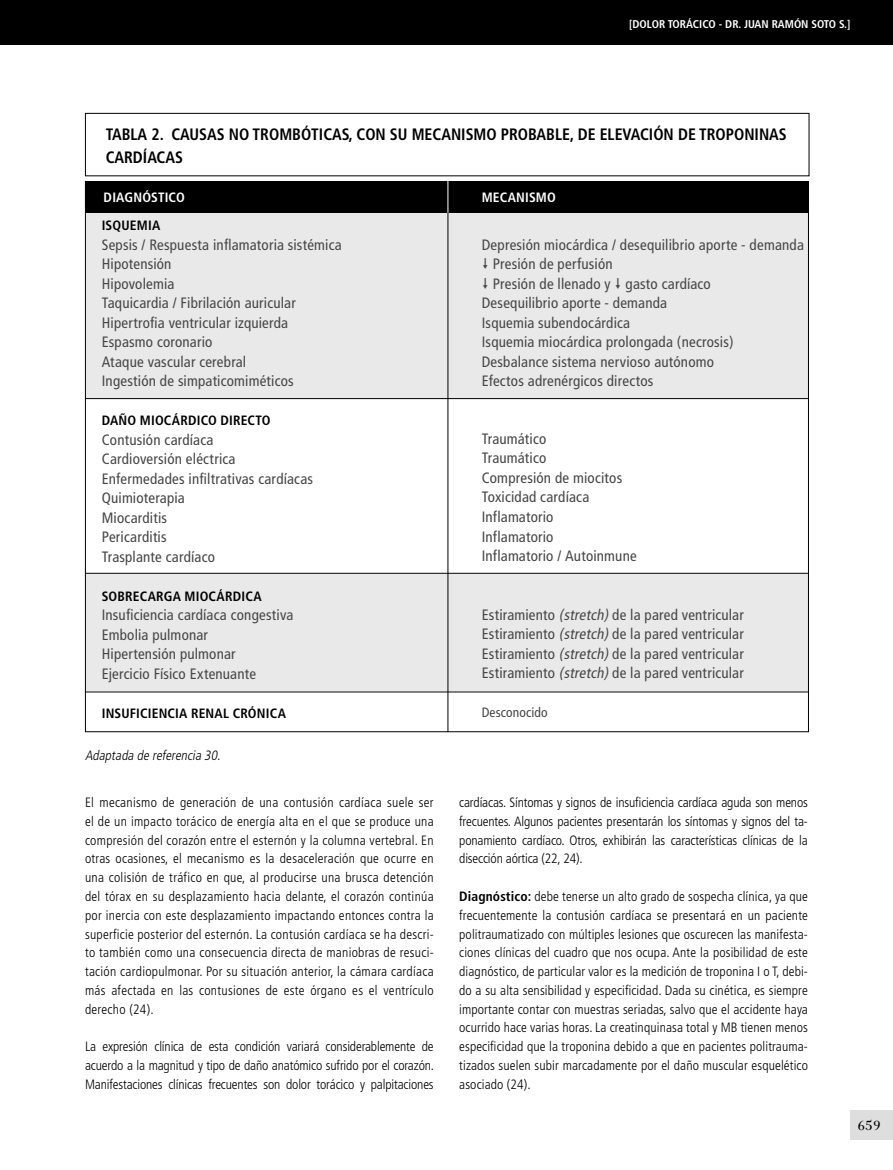
<style>
.page{position:relative;width:893px;height:1170px;background:#fff}
.page>*{position:absolute;margin:0;border:0;box-sizing:border-box;transform-origin:0 0}
.t1{font:19.5px "Filosofia Grand Caps";color:#000;scale:1.1 1}
.t2{font:700 condensed 16.5px "Frutiger";color:#000;scale:.96 1}
.t3{font:condensed 15px/19.5px "Frutiger";letter-spacing:.015em;color:#474647}
.t4{font:300 condensed 13.5px/18.8px "Frutiger";color:#000;text-align:justify}
.t5{font:700 condensed 13.5px "Frutiger";letter-spacing:.015em;color:#000}
.t6{font:italic 300 condensed 13.5px "Frutiger";color:#000}
.t7{font:700 condensed 13.5px "Frutiger";letter-spacing:.015em;color:#fff}
.t8{font:condensed 13.5px "Frutiger";letter-spacing:.01em;color:#474647}
.t9{font:700 condensed 11.25px "Frutiger";color:#fff}
.s1{font-style:italic}
.s2{font-weight:700}
</style>
<div class="page">
<div style="left:850px;top:1110px;width:43px;height:30px;background:#dfdedf"></div>
<div style="left:85px;top:181px;width:723px;height:217px;background:#eae9ea"></div>
<div style="left:85px;top:574px;width:723px;height:117px;background:#eae9ea"></div>
<div style="left:85px;top:181px;width:723px;height:32px;background:#000"></div>
<div style="left:85px;top:113px;width:724px;height:63px;border:1px solid #000"></div>
<hr style="left:448px;top:213px;width:1px;height:519px;background:#000">
<hr style="left:448px;top:179px;width:1px;height:34px;background:#fff">
<hr style="left:85px;top:398px;width:723px;height:1px;background:#000">
<hr style="left:85px;top:573px;width:723px;height:1px;background:#000">
<hr style="left:85px;top:691px;width:723px;height:1px;background:#000">
<div style="left:0;top:0;width:893px;height:44px;background:#000"></div>
<p class="t9" style="left:629px;top:17px;width:18px">[DOLOR</p>
<p class="t9" style="left:668px;top:17px;width:7px">TORÁCICO</p>
<p class="t9" style="left:719px;top:17px;width:75px">- DR. JUAN RAMÓN</p>
<p class="t9" style="left:811px;top:17px;width:13px">SOTO</p>
<p class="t9" style="left:839px;top:17px;width:13px">S.]</p>
<p class="t2" style="left:106px;top:125px;width:164px">TABLA 2. CAUSAS NO TROM</p>
<p class="t2" style="left:292px;top:125px;width:18px">BÓTIC</p>
<p class="t2" style="left:332px;top:125px;width:36px">AS, CON</p>
<p class="t2" style="left:390px;top:125px;width:74px">SUMECANISMO</p>
<p class="t2" style="left:501px;top:125px;width:112px">PROBABLE, DE ELEV</p>
<p class="t2" style="left:631px;top:125px;width:19px">ACIÓN</p>
<p class="t2" style="left:678px;top:125px;width:32px">DE TROPONIN</p>
<p class="t2" style="left:769px;top:125px;width:18px">AS</p>
<p class="t2" style="left:106px;top:147px;width:80px">CARD ÍACAS</p>
<p class="t7" style="left:104px;top:190px;width:83px">DIAGNÓSTICO</p>
<p class="t7" style="left:482px;top:190px;width:76px">MECANISMO</p>
<p class="t5" style="left:102px;top:217px;width:13px">ISQUEMI</p>
<p class="t5" style="left:152px;top:217px;width:10px">A</p>
<p class="t3" style="left:102px;top:235px;width:242px">Sepsis / Respuesta inflamatoria sistémica<br>Hipotensión<br>Hipovolemia<br>Taquicardia / Fibrilación auricular<br>Hipertrofia ventricular izquierda<br>Espasmo coronario<br>Ataque vascular cerebral<br>Ingestión de simpaticomiméticos</p>
<p class="t5" style="left:102px;top:412px;width:58px">DAÑO MIOCÁRDICO</p>
<p class="t5" style="left:221px;top:412px;width:17px">DIRECTO</p>
<p class="t3" style="left:102px;top:430px;width:213px">Contusión cardíaca<br>Cardioversión eléctrica<br>Enfermedades infiltrativas cardíacas<br>Quimioterapia<br>Miocarditis<br>Pericarditis<br>Trasplante cardíaco</p>
<p class="t5" style="left:102px;top:588px;width:102px">SOBRECARGA MIOCÁRDIC</p>
<p class="t5" style="left:253px;top:588px;width:10px">A</p>
<p class="t3" style="left:102px;top:605px;width:193px">Insuficiencia cardíaca congestiva<br>Embolia pulmonar<br>Hipertensión pulmonar<br>Ejercicio Físico Extenuante</p>
<p class="t5" style="left:102px;top:705px;width:42px">INSUFICIENCI</p>
<p class="t5" style="left:179px;top:705px;width:70px">A RENAL CRÓNIC</p>
<p class="t5" style="left:278px;top:705px;width:10px">A</p>
<p class="t6" style="left:85px;top:747px;width:140px">Adaptada de referencia 30.</p>
<p class="t4" style="left:85px;top:793px;width:350px">El mecanismo de generación de una contusión cardíaca suele ser el de un impacto torácico de energía alta en el que se produce una compresión del corazón entre el esternón y la columna vertebral. En otras ocasiones, el mecanismo es la desaceleración que ocurre en una colisión de tráfico en que, al producirse una brusca detención del tórax en su desplazamiento hacia delante, el corazón continúa por inercia con este desplazamiento impactando entonces contra la superficie posterior del esternón. La contusión cardíaca se ha descri&shy;to también como una consecuencia directa de maniobras de resuci&shy;tación cardiopulmonar. Por su situación anterior, la cámara cardíaca más afectada en las contusiones de este órgano es el ventrículo derecho (24).</p>
<p class="t4" style="left:85px;top:1037px;width:351px">La expresión clínica de esta condición variará considerablemente de acuerdo a la magnitud y tipo de daño anatómico sufrido por el corazón.<br>Manifestaciones clínicas frecuentes son dolor torácico y palpitaciones</p>
<p class="t3" style="left:482px;top:235px;width:324px">Depresión miocárdica / desequilibrio aporte - demanda</p>
<p class="t3" style="left:493px;top:254px;width:121px">Presión de perfusión</p>
<p class="t3" style="left:493px;top:274px;width:220px">Presión de llenado y gasto cardíaco</p>
<p class="t3" style="left:482px;top:293px;width:187px">Desequilibrio aporte - demanda</p>
<p class="t3" style="left:482px;top:313px;width:150px">Isquemia subendocárdica</p>
<p class="t3" style="left:482px;top:332px;width:253px">Isquemia miocárdica prolongada (necrosis)</p>
<p class="t3" style="left:482px;top:352px;width:234px">Desbalance sistema nervioso autónomo</p>
<p class="t3" style="left:482px;top:371px;width:173px">Efectos adrenérgicos directos</p>
<p class="t3" style="left:482px;top:429px;width:157px">Traumático<br>Traumático<br>Compresión de miocitos<br>Toxicidad cardíaca<br>Inflamatorio<br>Inflamatorio<br>Inflamatorio / Autoinmune</p>
<p class="t3" style="left:482px;top:604px;width:264px;text-align:justify">Estiramiento <span class="s1">(stretch)</span>de la pared ventricular Estiramiento <span class="s1">(stretch)</span>de la pared ventricular Estiramiento <span class="s1">(stretch)</span>de la pared ventricular Estiramiento <span class="s1">(stretch)</span>de la pared ventricular</p>
<p class="t8" style="left:482px;top:704px;width:68px">Desconocido</p>
<p class="t4" style="left:459px;top:793px;width:350px">cardíacas. Síntomas y signos de insuficiencia cardíaca aguda son menos frecuentes. Algunos pacientes presentarán los síntomas y signos del ta&shy;ponamiento cardíaco. Otros, exhibirán las características clínicas de la disección aórtica (22, 24).</p>
<p class="t4" style="left:459px;top:887px;width:350px"><span class="s2">DIAGNÓSTICO:</span> debe tenerse un alto grado de sospecha clínica, ya que frecuentemente la contusión cardíaca se presentará en un paciente politraumatizado con múltiples lesiones que oscurecen las manifesta&shy;ciones clínicas del cuadro que nos ocupa. Ante la posibilidad de este diagnóstico, de particular valor es la medición de troponina I o T, debi&shy;do a su alta sensibilidad y especificidad. Dada su cinética, es siempre importante contar con muestras seriadas, salvo que el accidente haya ocurrido hace varias horas. La creatinquinasa total y MB tienen menos especificidad que la troponina debido a que en pacientes politrauma&shy;tizados suelen subir marcadamente por el daño muscular esquelético asociado (24).</p>
<h1 class="t1" style="left:857px;top:1113px;width:23px">659</h1>
</div>
